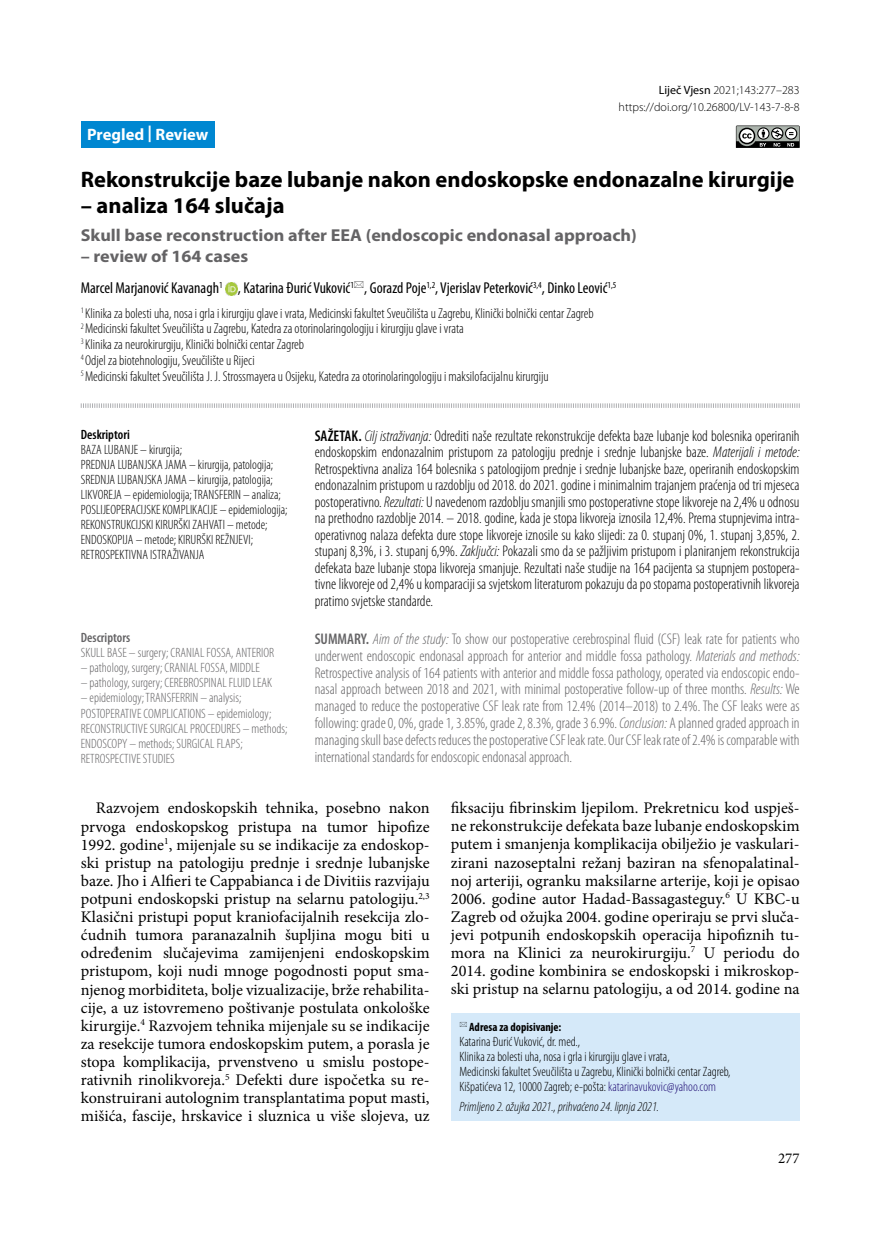
<style>
.page{position:relative;width:872px;height:1234px;background:#fff}
.page>*{position:absolute;margin:0;border:0;box-sizing:border-box;transform-origin:0 0}
.t1{font:700 22.5px "Myriad Pro";color:#000}
.t2{font:700 17.25px "Myriad Pro";color:#646365;scale:1.05 1}
.t3{font:700 16.5px "Myriad Pro";color:#fff}
.t4{font:16.2px/18.1px "Minion Pro";color:#000;text-align:justify}
.t5{font:condensed 15.75px "Myriad Pro";color:#000}
.t6{font:300 condensed 15.45px/16.5px "Myriad Pro";color:#000;text-align:justify}
.t7{font:300 condensed 15.45px/16.8px "Myriad Pro";color:#646365;text-align:justify}
.t8{font:15px "Minion Pro";color:#000}
.t9{font:300 condensed 14.25px/15.8px "Myriad Pro";color:#000}
.t10{font:300 condensed 13.5px/15px "Myriad Pro";color:#000}
.t11{font:300 condensed 13.5px/15px "Myriad Pro";color:#646365}
.t12{font:italic 300 condensed 13.5px "Myriad Pro";color:#000}
.t13{font:600 condensed 13.5px "Myriad Pro";color:#000}
.t14{font:600 condensed 13.5px "Myriad Pro";color:#646365}
.t15{font:300 12px/16.5px "Myriad Pro";color:#000;text-align:right}
.t16{font:700 condensed 12px "Myriad Pro";color:#000}
.s1{font-weight:400}
.s2{font-weight:600}
.s3{font-style:italic}
.s4{color:#231177}
</style>
<div class="page">
<svg style="left:736px;top:125px;width:63px;height:23px"></svg>
<div style="left:451px;top:1013px;width:348px;height:107px;background:#d5e9f9"></div>
<svg style="left:225px;top:282px;width:13px;height:13px"></svg>
<svg style="left:80px;top:403px;width:720px;height:5px"></svg>
<div style="left:81px;top:121px;width:134px;height:27px;background:#0087d1"></div>
<p class="t3" style="left:87px;top:123px;width:123px">Pregled | Review</p>
<p class="t15" style="left:618px;top:82px;width:182px"><span class="s1">Liječ Vjesn</span> 2021;143:277–283 https://doi.org/10.26800/LV-143-7-8-8</p>
<h1 class="t1" style="left:81px;top:165px;width:715px">Rekonstrukcije baze lubanje nakon endoskopske endonazalne kirurgije</h1>
<h1 class="t1" style="left:81px;top:190px;width:205px">– analiza 164 slučaja</h1>
<p class="t2" style="left:81px;top:224px;width:531px">Skull base reconstruction after EEA (endoscopic endonasal approach)</p>
<p class="t2" style="left:81px;top:245px;width:161px">– review of 164 cases</p>
<p class="t5" style="left:81px;top:278px;width:537px">Marcel Marjanović Kavanagh<sup>1</sup> , Katarina Đurić Vuković<sup>1</sup> , Gorazd Poje<sup>1,2</sup>, Vjerislav Peterković<sup>3,4</sup>, Dinko Leović<sup>1,5</sup></p>
<p class="t9" style="left:81px;top:305px;width:514px"><sup>1</sup> Klinika za bolesti uha, nosa i grla i kirurgiju glave i vrata, Medicinski fakultet Sveučilišta u Zagrebu, Klinički bolnički centar Zagreb <sup>2</sup> Medicinski fakultet Sveučilišta u Zagrebu, Katedra za otorinolaringologiju i kirurgiju glave i vrata<br><sup>3</sup> Klinika za neurokirurgiju, Klinički bolnički centar Zagreb<br><sup>4</sup> Odjel za biotehnologiju, Sveučilište u Rijeci<br><sup>5</sup> Medicinski fakultet Sveučilišta J. J. Strossmayera u Osijeku, Katedra za otorinolaringologiju i maksilofacijalnu kirurgiju</p>
<p class="t13" style="left:81px;top:426px;width:50px">Deskriptori</p>
<p class="t10" style="left:81px;top:442px;width:208px">BAZA LUBANJE – kirurgija;<br>PREDNJA LUBANJSKA JAMA – kirurgija, patologija; SREDNJA LUBANJSKA JAMA – kirurgija, patologija; LIKVOREJA – epidemiologija; TRANSFERIN – analiza; POSLIJEOPERACIJSKE KOMPLIKACIJE – epidemiologija; REKONSTRUKCIJSKI KIRURŠKI ZAHVATI – metode; ENDOSKOPIJA – metode; KIRURŠKI REŽNJEVI; RETROSPEKTIVNA ISTRAŽIVANJA</p>
<p class="t6" style="left:315px;top:427px;width:486px"><span class="s2">SAŽETAK.</span> <span class="s3">Cilj istraživanja:</span> Odrediti naše rezultate rekonstrukcije defekta baze lubanje kod bolesnika operiranih endoskopskim endonazalnim pristupom za patologiju prednje i srednje lubanjske baze. <span class="s3">Materijali i metode:<br></span>Retrospektivna analiza 164 bolesnika s patologijom prednje i srednje lubanjske baze, operiranih endoskopskim endonazalnim pristupom u razdoblju od 2018. do 2021. godine i minimalnim trajanjem praćenja od tri mjeseca postoperativno. <span class="s3">Rezultati:</span> U navedenom razdoblju smanjili smo postoperativne stope likvoreje na 2,4% u odnosu na prethodno razdoblje 2014. – 2018. godine, kada je stopa likvoreja iznosila 12,4%. Prema stupnjevima intra&shy;operativnog nalaza defekta dure stope likvoreje iznosile su kako slijedi: za 0. stupanj 0%, 1. stupanj 3,85%, 2. stupanj 8,3%, i 3. stupanj 6,9%. <span class="s3">Zaključci:</span> Pokazali smo da se pažljivim pristupom i planiranjem rekonstrukcija defekata baze lubanje stopa likvoreja smanjuje. Rezultati naše studije na 164 pacijenta sa stupnjem postopera&shy;tivne likvoreje od 2,4% u komparaciji sa svjetskom literaturom pokazuju da po stopama postoperativnih likvoreja pratimo svjetske standarde.</p>
<p class="t7" style="left:315px;top:630px;width:486px"><span class="s2">SUMMARY.</span> <span class="s3">Aim of the study:</span> To show our postoperative cerebrospinal fluid (CSF) leak rate for patients who underwent endoscopic endonasal approach for anterior and middle fossa pathology. <span class="s3">Materials and methods:<br></span>Retrospective analysis of 164 patients with anterior and middle fossa pathology, operated via endoscopic endo&shy;nasal approach between 2018 and 2021, with minimal postoperative follow-up of three months. <span class="s3">Results:</span> We managed to reduce the postoperative CSF leak rate from 12.4% (2014–2018) to 2.4%. The CSF leaks were as following: grade 0, 0%, grade 1, 3.85%, grade 2, 8.3%, grade 3 6.9%. <span class="s3">Conclusion:</span> A planned graded approach in managing skull base defects reduces the postoperative CSF leak rate. Our CSF leak rate of 2.4% is comparable with international standards for endoscopic endonasal approach.</p>
<p class="t4" style="left:81px;top:799px;width:350px;text-indent:15px">Razvojem endoskopskih tehnika, posebno nakon prvoga endoskopskog pristupa na tumor hipofize 1992. godine<sup>1</sup>, mijenjale su se indikacije za endoskop&shy;ski pristup na patologiju prednje i srednje lubanjske baze. Jho i Alfieri te Cappabianca i de Divitiis razvijaju potpuni endoskopski pristup na selarnu patologiju.<sup>2,3<br></sup>Klasični pristupi poput kraniofacijalnih resekcija zlo&shy;ćudnih tumora paranazalnih šupljina mogu biti u određenim slučajevima zamijenjeni endoskopskim pristupom, koji nudi mnoge pogodnosti poput sma&shy;njenog morbiditeta, bolje vizualizacije, brže rehabilita&shy;cije, a uz istovremeno poštivanje postulata onkološke kirurgije.<sup>4</sup> Razvojem tehnika mijenjale su se indikacije za resekcije tumora endoskopskim putem, a porasla je stopa komplikacija, prvenstveno u smislu postope&shy;rativnih rinolikvoreja.<sup>5</sup> Defekti dure ispočetka su re&shy;konstruirani autolognim transplantatima poput masti, mišića, fascije, hrskavice i sluznica u više slojeva, uz</p>
<p class="t4" style="left:451px;top:799px;width:350px">fiksaciju fibrinskim ljepilom. Prekretnicu kod uspješ&shy;ne rekonstrukcije defekata baze lubanje endoskopskim putem i smanjenja komplikacija obilježio je vaskulari&shy;zirani nazoseptalni režanj baziran na sfenopalatinal&shy;noj arteriji, ogranku maksilarne arterije, koji je opisao 2006. godine autor Hadad-Bassagasteguy.<sup>6</sup> U KBC-u Zagreb od ožujka 2004. godine operiraju se prvi sluča&shy;jevi potpunih endoskopskih operacija hipofiznih tu&shy;mora na Klinici za neurokirurgiju.<sup>7</sup> U periodu do 2014. godine kombinira se endoskopski i mikroskop&shy;ski pristup na selarnu patologiju, a od 2014. godine na</p>
<p class="t14" style="left:81px;top:629px;width:51px">Descriptors</p>
<p class="t11" style="left:81px;top:645px;width:195px">SKULL BASE – surgery; CRANIAL FOSSA, ANTERIOR</p>
<p class="t11" style="left:81px;top:660px;width:181px">– pathology, surgery; CRANIAL FOSSA, MIDDLE</p>
<p class="t11" style="left:81px;top:675px;width:193px">– pathology, surgery; CEREBROSPINAL FLUID LEAK</p>
<p class="t11" style="left:81px;top:690px;width:208px">– epidemiology; TRANSFERRIN – analysis; POSTOPERATIVE COMPLICATIONS – epidemiology; RECONSTRUCTIVE SURGICAL PROCEDURES – methods; ENDOSCOPY – methods; SURGICAL FLAPS; RETROSPECTIVE STUDIES</p>
<p class="t16" style="left:469px;top:1019px;width:94px">Adresa za dopisivanje:</p>
<p class="t10" style="left:459px;top:1033px;width:273px">Katarina Đurić Vuković, dr. med.,<br>Klinika za bolesti uha, nosa i grla i kirurgiju glave i vrata,<br>Medicinski fakultet Sveučilišta u Zagrebu, Klinički bolnički centar Zagreb, Kišpatićeva 12, 10000 Zagreb; e-pošta: <span class="s4">katarinavukovic@yahoo.com</span></p>
<p class="t12" style="left:459px;top:1097px;width:201px">Primljeno 2. ožujka 2021., prihvaćeno 24. lipnja 2021.</p>
<p class="t8" style="left:778px;top:1147px;width:23px">277</p>
</div>
